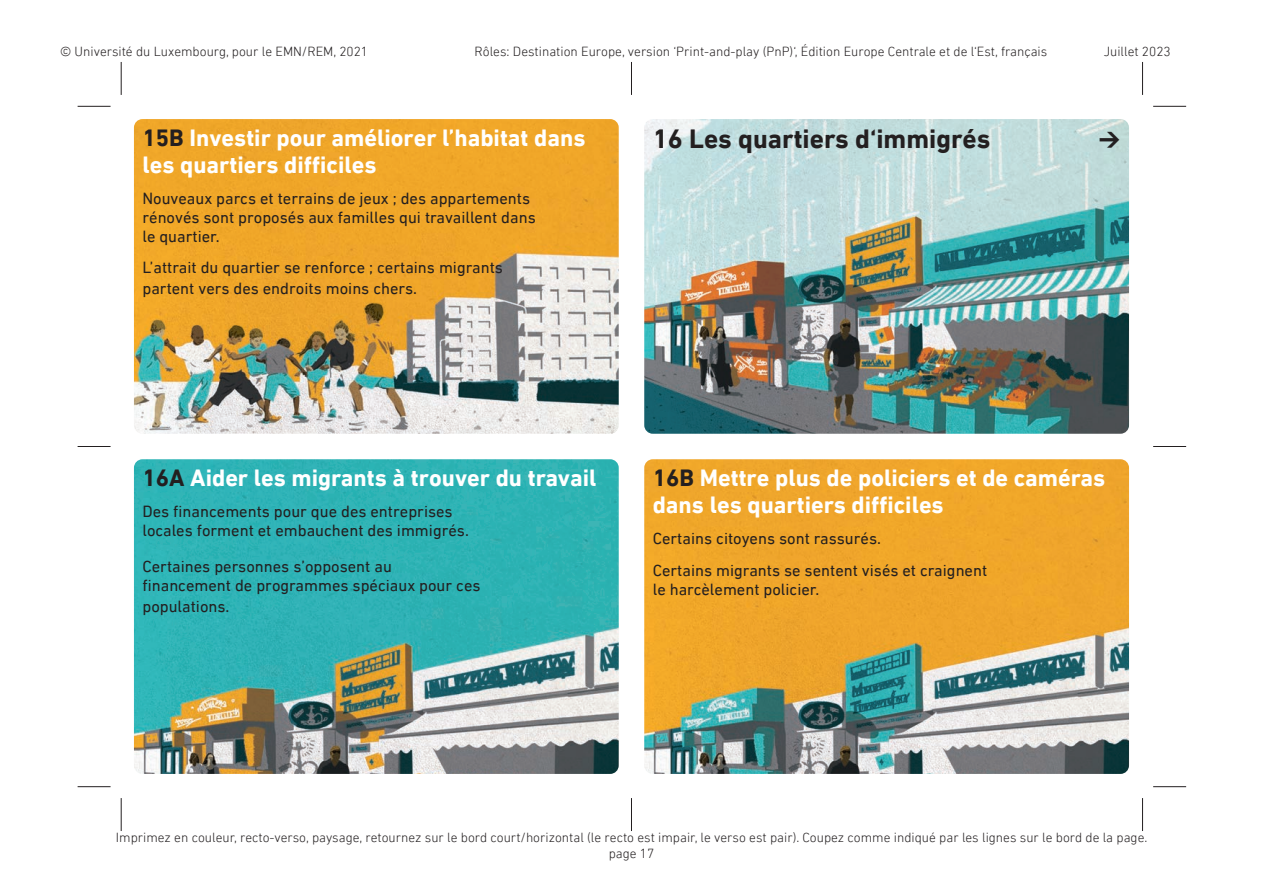
<style>
.page{position:relative;width:1263px;height:893px;background:#fff}
.page>*{position:absolute;margin:0;border:0;box-sizing:border-box;transform-origin:0 0}
.t1{font:700 27px "DIN Next LT Pro";color:#231f20}
.t2{font:700 24px/27px "DIN Next LT Pro";color:#fff}
.t3{font:900 21px "DIN";color:#231f20}
.t4{font:16.5px/18.8px "DIN Next LT Pro";color:#231f20}
.t5{font:300 13.5px/16.2px "DIN Next LT Pro";color:#231f20;text-align:center}
.s1{color:#231f20}
</style>
<div class="page">
<svg style="left:134px;top:119px;width:485px;height:315px;background:#d8ad5d"></svg>
<svg style="left:134px;top:459px;width:485px;height:315px;background:#52aba8"></svg>
<img style="left:644px;top:119px;width:486px;height:315px">
<svg style="left:644px;top:459px;width:486px;height:315px;background:#cca351"></svg>
<hr style="left:631px;top:62px;width:1px;height:33px;background:#231f20">
<hr style="left:631px;top:798px;width:1px;height:33px;background:#231f20">
<hr style="left:1142px;top:62px;width:1px;height:33px;background:#231f20">
<hr style="left:1142px;top:798px;width:1px;height:33px;background:#231f20">
<hr style="left:121px;top:62px;width:1px;height:33px;background:#231f20">
<hr style="left:78px;top:106px;width:33px;height:1px;background:#231f20">
<hr style="left:1153px;top:106px;width:33px;height:1px;background:#231f20">
<hr style="left:78px;top:446px;width:33px;height:1px;background:#231f20">
<hr style="left:1153px;top:446px;width:33px;height:1px;background:#231f20">
<hr style="left:78px;top:786px;width:33px;height:1px;background:#231f20">
<hr style="left:1153px;top:786px;width:33px;height:1px;background:#231f20">
<hr style="left:121px;top:798px;width:1px;height:33px;background:#231f20">
<p class="t5" style="left:60px;top:43px;width:310px">© Université du Luxembourg, pour le EMN/REM, 2021</p>
<p class="t5" style="left:475px;top:43px;width:574px">Rôles: Destination Europe, version ‘Print-and-play (PnP)‘, Édition Europe Centrale et de l‘Est, français</p>
<p class="t5" style="left:1104px;top:43px;width:68px">Juillet 2023</p>
<p class="t2" style="left:142px;top:124px;width:445px"><span class="s1">15B</span> Investir pour améliorer l’habitat dans les quartiers difficiles</p>
<p class="t4" style="left:142px;top:189px;width:395px">Nouveaux parcs et terrains de jeux ; des appartements rénovés sont proposés aux familles qui travaillent dans le quartier.</p>
<p class="t4" style="left:142px;top:257px;width:362px;line-height:21px">L’attrait du quartier se renforce ; certains migrants partent vers des endroits moins chers.</p>
<p class="t1" style="left:653px;top:123px;width:339px">16 Les quartiers d‘immigrés</p>
<p class="t3" style="left:1099px;top:125px;width:23px">&gt;</p>
<p class="t2" style="left:142px;top:464px;width:456px"><span class="s1">16A</span> Aider les migrants à trouver du travail</p>
<p class="t4" style="left:142px;top:502px;width:328px">Des financements pour que des entreprises locales forment et embauchent des immigrés.</p>
<p class="t4" style="left:142px;top:557px;width:340px">Certaines personnes s’opposent au financement de programmes spéciaux pour ces</p>
<p class="t4" style="left:142px;top:596px;width:89px">populations.</p>
<p class="t2" style="left:653px;top:464px;width:454px"><span class="s1">16B</span> Mettre plus de policiers et de caméras dans les quartiers difficiles</p>
<p class="t4" style="left:653px;top:523px;width:336px;line-height:31.5px">Certains citoyens sont rassurés.<br>Certains migrants se sentent visés et craignent</p>
<p class="t4" style="left:653px;top:579px;width:168px">le harcèlement policier.</p>
<p class="t5" style="left:116px;top:829px;width:1033px">Imprimez en couleur, recto-verso, paysage, retournez sur le bord court/horizontal (le recto est impair, le verso est pair). Coupez comme indiqué par les lignes sur le bord de la page. page 17</p>
</div>
